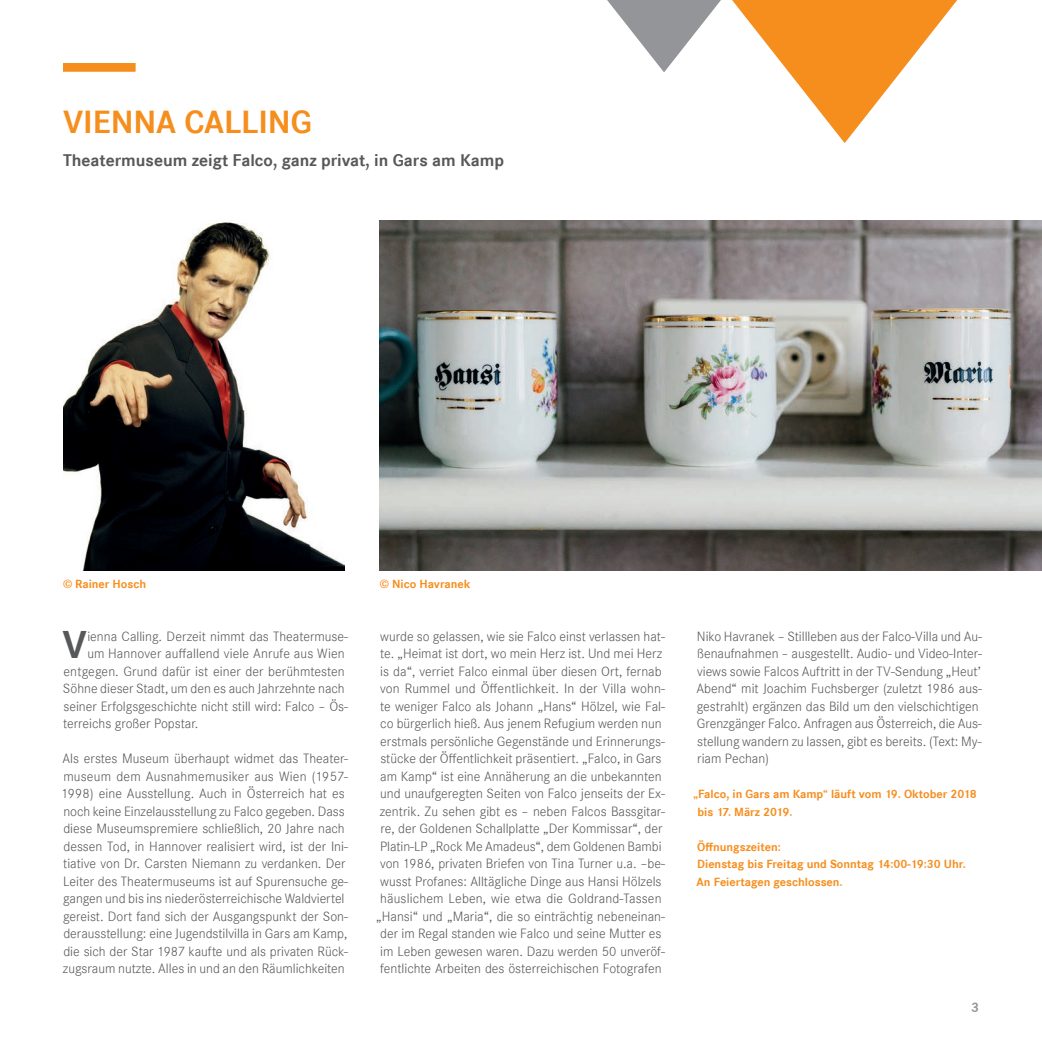
<style>
.page{position:relative;width:1042px;height:1042px;background:#fff}
.page>*{position:absolute;margin:0;border:0;box-sizing:border-box;transform-origin:0 0}
.t1{font:700 40.25px "Corporate S";color:#57585a}
.t2{font:700 33.25px "Corporate S";color:#f68e1e}
.t3{font:700 17.5px "Corporate S";color:#57585a}
.t4{font:14px/17.5px "Corporate S Ligh";color:#57585a}
.t5{font:700 14px "Corporate S";color:#939598}
.t6{font:700 12.25px/17.5px "Corporate S";color:#f68e1e}
</style>
<div class="page">
<svg style="left:607px;top:0;width:114px;height:72px"></svg>
<svg style="left:732px;top:0;width:225px;height:143px"></svg>
<div style="left:63px;top:63px;width:73px;height:9px;background:#f68e1e"></div>
<img style="left:380px;top:221px;width:662px;height:350px">
<img style="left:63px;top:221px;width:282px;height:350px">
<h2 class="t2" style="left:63px;top:103px;width:250px">VIENNA CALLING</h2>
<p class="t3" style="left:63px;top:151px;width:442px">Theatermuseum zeigt Falco, ganz privat, in Gars am Kamp</p>
<p class="t6" style="left:63px;top:576px;width:85px">© Rainer Hosch</p>
<p class="t6" style="left:380px;top:576px;width:92px">© Nico Havranek</p>
<h1 class="t1" style="left:62px;top:622px;width:26px">V</h1>
<p class="t4" style="left:87px;top:627px;width:262px">ienna Calling. Derzeit nimmt das Theatermuse-</p>
<p class="t4" style="left:87px;top:645px;width:259px">um Hannover auffallend viele Anrufe aus Wien</p>
<p class="t4" style="left:63px;top:662px;width:283px">entgegen. Grund dafür ist einer der berühmtesten</p>
<p class="t4" style="left:63px;top:680px;width:283px">Söhne dieser Stadt, um den es auch Jahrzehnte nach</p>
<p class="t4" style="left:63px;top:697px;width:286px">seiner Erfolgsgeschichte nicht still wird: Falco – Ös-</p>
<p class="t4" style="left:63px;top:715px;width:137px">terreichs großer Popstar.</p>
<p class="t4" style="left:62px;top:750px;width:288px">Als erstes Museum überhaupt widmet das Theater&shy;museum dem Ausnahmemusiker aus Wien (1957- 1998) eine Ausstellung. Auch in Österreich hat es noch keine Einzelausstellung zu Falco gegeben. Dass diese Museumspremiere schließlich, 20 Jahre nach dessen Tod, in Hannover realisiert wird, ist der Ini&shy;tiative von Dr. Carsten Niemann zu verdanken. Der Leiter des Theatermuseums ist auf Spurensuche ge&shy;gangen und bis ins niederösterreichische Waldviertel gereist. Dort fand sich der Ausgangspunkt der Son&shy;derausstellung: eine Jugendstilvilla in Gars am Kamp, die sich der Star 1987 kaufte und als privaten Rück&shy;zugsraum nutzte. Alles in und an den Räumlichkeiten</p>
<p class="t4" style="left:376px;top:627px;width:290px">wurde so gelassen, wie sie Falco einst verlassen hat&shy;te. „Heimat ist dort, wo mein Herz ist. Und mei Herz is da“, verriet Falco einmal über diesen Ort, fernab von Rummel und Öffentlichkeit. In der Villa wohn&shy;te weniger Falco als Johann „Hans“ Hölzel, wie Fal&shy;co bürgerlich hieß. Aus jenem Refugium werden nun erstmals persönliche Gegenstände und Erinnerungs&shy;stücke der Öffentlichkeit präsentiert. „Falco, in Gars am Kamp“ ist eine Annäherung an die unbekannten und unaufgeregten Seiten von Falco jenseits der Ex&shy;zentrik. Zu sehen gibt es – neben Falcos Bassgitar&shy;re, der Goldenen Schallplatte „Der Kommissar“, der Platin-LP „Rock Me Amadeus“, dem Goldenen Bambi von 1986, privaten Briefen von Tina Turner u.a. –be&shy;wusst Profanes: Alltägliche Dinge aus Hansi Hölzels häuslichem Leben, wie etwa die Goldrand-Tassen „Hansi“ und „Maria“, die so einträchtig nebeneinan&shy;der im Regal standen wie Falco und seine Mutter es im Leben gewesen waren. Dazu werden 50 unveröf&shy;fentlichte Arbeiten des österreichischen Fotografen</p>
<p class="t4" style="left:696px;top:627px;width:287px">Niko Havranek – Stillleben aus der Falco-Villa und Au&shy;ßenaufnahmen – ausgestellt. Audio- und Video-Inter&shy;views sowie Falcos Auftritt in der TV-Sendung „Heut’ Abend“ mit Joachim Fuchsberger (zuletzt 1986 aus&shy;gestrahlt) ergänzen das Bild um den vielschichtigen Grenzgänger Falco. Anfragen aus Österreich, die Aus&shy;stellung wandern zu lassen, gibt es bereits. (Text: My&shy;riam Pechan)</p>
<p class="t6" style="left:697px;top:786px;width:281px;text-indent:-4px">„Falco, in Gars am Kamp“ läuft vom 19. Oktober 2018 bis 17. März 2019.</p>
<p class="t6" style="left:696px;top:838px;width:271px">Öffnungszeiten:<br>Dienstag bis Freitag und Sonntag 14:00-19:30 Uhr.<br>An Feiertagen geschlossen.</p>
<p class="t5" style="left:971px;top:999px;width:9px">3</p>
</div>
